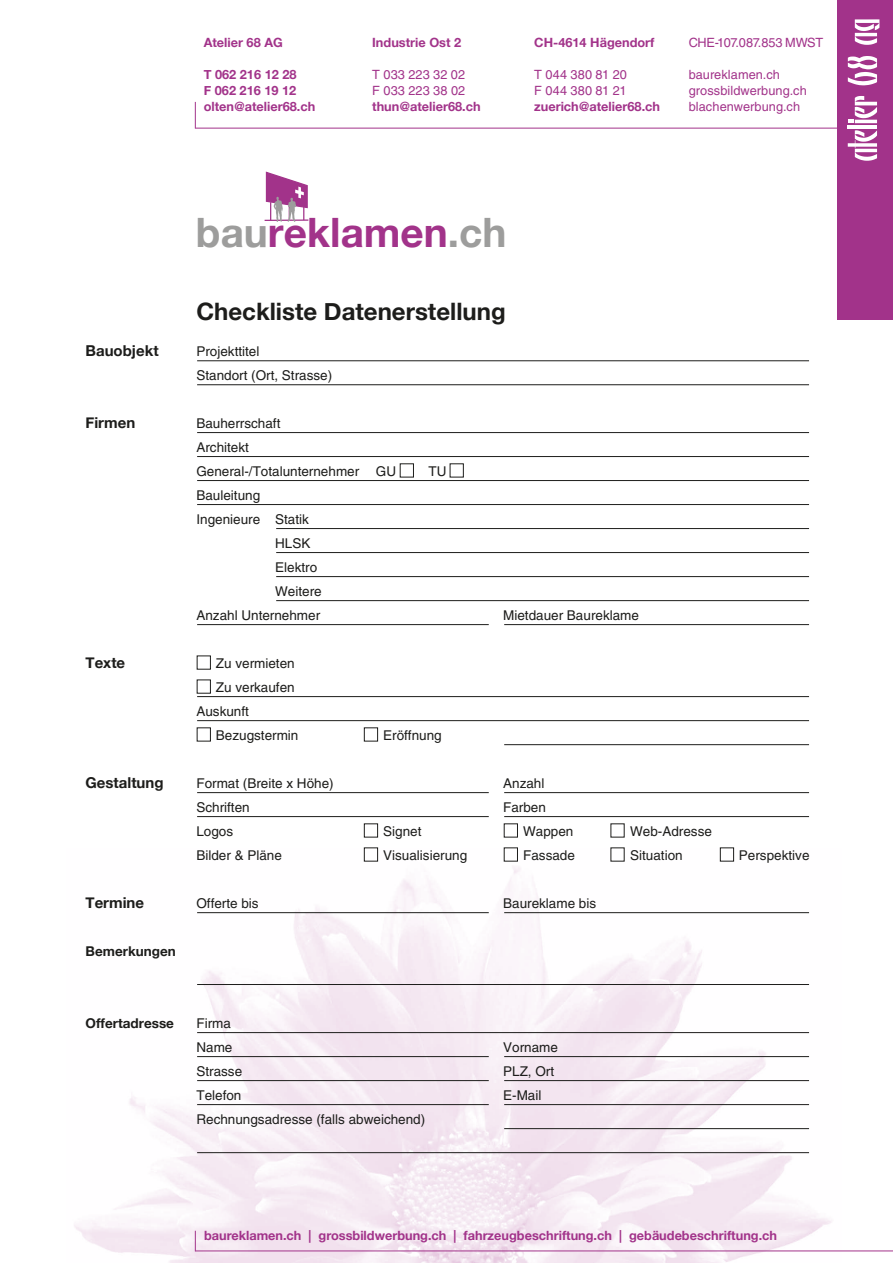
<style>
.page{position:relative;width:893px;height:1263px;background:#fff}
.page>*{position:absolute;margin:0;border:0;box-sizing:border-box;transform-origin:0 0}
.t1{font:700 40.5px "Helvetica Neue";color:#a2338a}
.t2{font:700 24px "Helvetica Neue";color:#1d1d1b}
.t3{font:700 15px "Helvetica Neue";color:#1d1d1b}
.t4{font:13.5px/24px "Helvetica LT Std";color:#1d1d1b}
.t5{font:700 13.5px "Helvetica Neue";color:#1d1d1b}
.t6{font:700 12.75px/16px "Helvetica Neue";color:#a2338a}
.t7{font:12.75px/16px "Helvetica LT Std";letter-spacing:.005em;color:#a2338a}
.t8{font:12.75px "Helvetica LT Std";letter-spacing:-.02em;color:#a2338a}
.s1{color:#9d9d9c}
</style>
<div class="page">
<img style="left:74px;top:848px;width:768px;height:415px">
<hr style="left:195px;top:128px;width:643px;height:1px;background:#a2338a">
<div style="left:837px;top:0;width:56px;height:320px;background:#a2338a"></div>
<hr style="left:848px;top:125px;width:29px;height:4px;background:#fff">
<svg style="left:848px;top:130px;width:29px;height:31px"></svg>
<svg style="left:848px;top:96px;width:29px;height:27px"></svg>
<svg style="left:848px;top:56px;width:29px;height:29px"></svg>
<svg style="left:855px;top:19px;width:24px;height:26px"></svg>
<svg style="left:195px;top:102px;width:1px;height:27px"></svg>
<hr style="left:195px;top:1250px;width:698px;height:1px;background:#a2338a">
<svg style="left:195px;top:1231px;width:1px;height:20px"></svg>
<div style="left:400px;top:464px;width:14px;height:13px;background:#fff;border:1px solid #1d1d1b"></div>
<div style="left:450px;top:464px;width:14px;height:13px;background:#fff;border:1px solid #1d1d1b"></div>
<hr style="left:197px;top:384px;width:612px;height:1px;background:#1d1d1b">
<hr style="left:197px;top:360px;width:612px;height:1px;background:#1d1d1b">
<hr style="left:197px;top:432px;width:612px;height:1px;background:#1d1d1b">
<hr style="left:197px;top:456px;width:612px;height:1px;background:#1d1d1b">
<hr style="left:197px;top:480px;width:612px;height:1px;background:#1d1d1b">
<hr style="left:197px;top:504px;width:612px;height:1px;background:#1d1d1b">
<div style="left:364px;top:824px;width:14px;height:13px;border:1px solid #1d1d1b"></div>
<div style="left:364px;top:848px;width:14px;height:13px;border:1px solid #1d1d1b"></div>
<div style="left:504px;top:824px;width:14px;height:13px;border:1px solid #1d1d1b"></div>
<div style="left:504px;top:848px;width:14px;height:13px;border:1px solid #1d1d1b"></div>
<div style="left:720px;top:848px;width:14px;height:13px;border:1px solid #1d1d1b"></div>
<hr style="left:504px;top:912px;width:305px;height:1px;background:#1d1d1b">
<div style="left:197px;top:656px;width:14px;height:13px;background:#fff;border:1px solid #1d1d1b"></div>
<div style="left:197px;top:680px;width:14px;height:13px;background:#fff;border:1px solid #1d1d1b"></div>
<div style="left:197px;top:728px;width:14px;height:13px;background:#fff;border:1px solid #1d1d1b"></div>
<div style="left:364px;top:728px;width:14px;height:13px;border:1px solid #1d1d1b"></div>
<hr style="left:504px;top:744px;width:305px;height:1px;background:#1d1d1b">
<hr style="left:504px;top:624px;width:305px;height:1px;background:#1d1d1b">
<hr style="left:197px;top:624px;width:292px;height:1px;background:#1d1d1b">
<hr style="left:197px;top:912px;width:292px;height:1px;background:#1d1d1b">
<hr style="left:504px;top:792px;width:305px;height:1px;background:#1d1d1b">
<hr style="left:197px;top:792px;width:292px;height:1px;background:#1d1d1b">
<hr style="left:504px;top:816px;width:305px;height:1px;background:#1d1d1b">
<hr style="left:197px;top:816px;width:292px;height:1px;background:#1d1d1b">
<hr style="left:504px;top:1056px;width:305px;height:1px;background:#1d1d1b">
<hr style="left:197px;top:1056px;width:292px;height:1px;background:#1d1d1b">
<hr style="left:504px;top:1080px;width:305px;height:1px;background:#1d1d1b">
<hr style="left:197px;top:1080px;width:292px;height:1px;background:#1d1d1b">
<hr style="left:504px;top:1104px;width:305px;height:1px;background:#1d1d1b">
<hr style="left:504px;top:1128px;width:305px;height:1px;background:#1d1d1b">
<hr style="left:197px;top:1104px;width:292px;height:1px;background:#1d1d1b">
<hr style="left:276px;top:528px;width:533px;height:1px;background:#1d1d1b">
<hr style="left:276px;top:552px;width:533px;height:1px;background:#1d1d1b">
<hr style="left:276px;top:576px;width:533px;height:1px;background:#1d1d1b">
<hr style="left:276px;top:600px;width:533px;height:1px;background:#1d1d1b">
<hr style="left:197px;top:984px;width:612px;height:1px;background:#1d1d1b">
<hr style="left:197px;top:1032px;width:612px;height:1px;background:#1d1d1b">
<hr style="left:197px;top:1152px;width:612px;height:1px;background:#1d1d1b">
<hr style="left:197px;top:696px;width:612px;height:1px;background:#1d1d1b">
<hr style="left:197px;top:720px;width:612px;height:1px;background:#1d1d1b">
<svg style="left:265px;top:171px;width:44px;height:51px"></svg>
<p class="t6" style="left:204px;top:34px;width:81px">Atelier 68 AG</p>
<p class="t6" style="left:204px;top:66px;width:113px">T 062 216 12 28<br>F 062 216 19 12 olten@atelier68.ch</p>
<p class="t6" style="left:372px;top:34px;width:91px">Industrie Ost 2</p>
<p class="t7" style="left:372px;top:66px;width:95px">T 033 223 32 02<br>F 033 223 38 02</p>
<p class="t6" style="left:372px;top:98px;width:110px">thun@atelier68.ch</p>
<p class="t6" style="left:534px;top:34px;width:122px">CH-4614 Hägendorf</p>
<p class="t7" style="left:534px;top:66px;width:94px">T 044 380 81 20<br>F 044 380 81 21</p>
<p class="t6" style="left:534px;top:98px;width:127px">zuerich@atelier68.ch</p>
<p class="t8" style="left:689px;top:35px;width:136px">CHE-107.087.853 MWST</p>
<p class="t7" style="left:689px;top:66px;width:120px">baureklamen.ch grossbildwerbung.ch blachenwerbung.ch</p>
<h1 class="t1" style="left:196px;top:207px;width:312px"><span class="s1">bau</span>reklamen<span class="s1">.ch</span></h1>
<p class="t3" style="left:86px;top:341px;width:75px">Bauobjekt</p>
<p class="t3" style="left:86px;top:413px;width:51px">Firmen</p>
<p class="t3" style="left:86px;top:653px;width:41px">Texte</p>
<p class="t3" style="left:86px;top:773px;width:80px">Gestaltung</p>
<p class="t3" style="left:86px;top:893px;width:60px">Termine</p>
<p class="t5" style="left:86px;top:942px;width:92px">Bemerkungen</p>
<h2 class="t2" style="left:196px;top:297px;width:311px">Checkliste Datenerstellung</h2>
<p class="t4" style="left:196px;top:339px;width:137px">Projekttitel<br>Standort (Ort, Strasse)</p>
<p class="t4" style="left:196px;top:411px;width:201px">Bauherrschaft<br>Architekt<br>General-/Totalunternehmer GU</p>
<p class="t4" style="left:428px;top:459px;width:19px">TU</p>
<p class="t4" style="left:196px;top:483px;width:65px">Bauleitung</p>
<p class="t4" style="left:196px;top:507px;width:114px">Ingenieure Statik</p>
<p class="t4" style="left:275px;top:531px;width:37px">HLSK</p>
<p class="t4" style="left:275px;top:555px;width:44px">Elektro</p>
<p class="t4" style="left:275px;top:579px;width:48px">Weitere</p>
<p class="t4" style="left:196px;top:603px;width:125px">Anzahl Unternehmer</p>
<p class="t4" style="left:503px;top:603px;width:137px">Mietdauer Baureklame</p>
<p class="t4" style="left:216px;top:651px;width:80px">Zu vermieten</p>
<p class="t4" style="left:216px;top:675px;width:80px">Zu verkaufen</p>
<p class="t4" style="left:196px;top:699px;width:54px">Auskunft</p>
<p class="t4" style="left:216px;top:723px;width:84px">Bezugstermin</p>
<p class="t4" style="left:383px;top:723px;width:60px">Eröffnung</p>
<p class="t4" style="left:196px;top:771px;width:139px">Format (Breite x Höhe)</p>
<p class="t4" style="left:503px;top:771px;width:43px">Anzahl</p>
<p class="t4" style="left:196px;top:795px;width:55px">Schriften</p>
<p class="t4" style="left:503px;top:795px;width:44px">Farben</p>
<p class="t4" style="left:196px;top:819px;width:38px">Logos</p>
<p class="t4" style="left:383px;top:819px;width:40px">Signet</p>
<p class="t4" style="left:523px;top:819px;width:52px">Wappen</p>
<p class="t4" style="left:630px;top:819px;width:83px">Web-Adresse</p>
<p class="t4" style="left:196px;top:843px;width:87px">Bilder &amp; Pläne</p>
<p class="t4" style="left:383px;top:843px;width:86px">Visualisierung</p>
<p class="t4" style="left:523px;top:843px;width:53px">Fassade</p>
<p class="t4" style="left:630px;top:843px;width:54px">Situation</p>
<p class="t4" style="left:739px;top:843px;width:72px">Perspektive</p>
<p class="t4" style="left:196px;top:891px;width:64px">Offerte bis</p>
<p class="t4" style="left:503px;top:891px;width:95px">Baureklame bis</p>
<p class="t5" style="left:86px;top:1014px;width:90px">Offertadresse</p>
<p class="t4" style="left:196px;top:1011px;width:38px">Firma<br>Name</p>
<p class="t4" style="left:503px;top:1035px;width:56px">Vorname</p>
<p class="t4" style="left:196px;top:1059px;width:47px">Strasse</p>
<p class="t4" style="left:503px;top:1059px;width:53px">PLZ, Ort</p>
<p class="t4" style="left:196px;top:1083px;width:47px">Telefon</p>
<p class="t4" style="left:503px;top:1083px;width:40px">E-Mail</p>
<p class="t4" style="left:196px;top:1107px;width:230px">Rechnungsadresse (falls abweichend)</p>
<p class="t6" style="left:204px;top:1227px;width:575px">baureklamen.ch | grossbildwerbung.ch | fahrzeugbeschriftung.ch | gebäudebeschriftung.ch</p>
</div>
